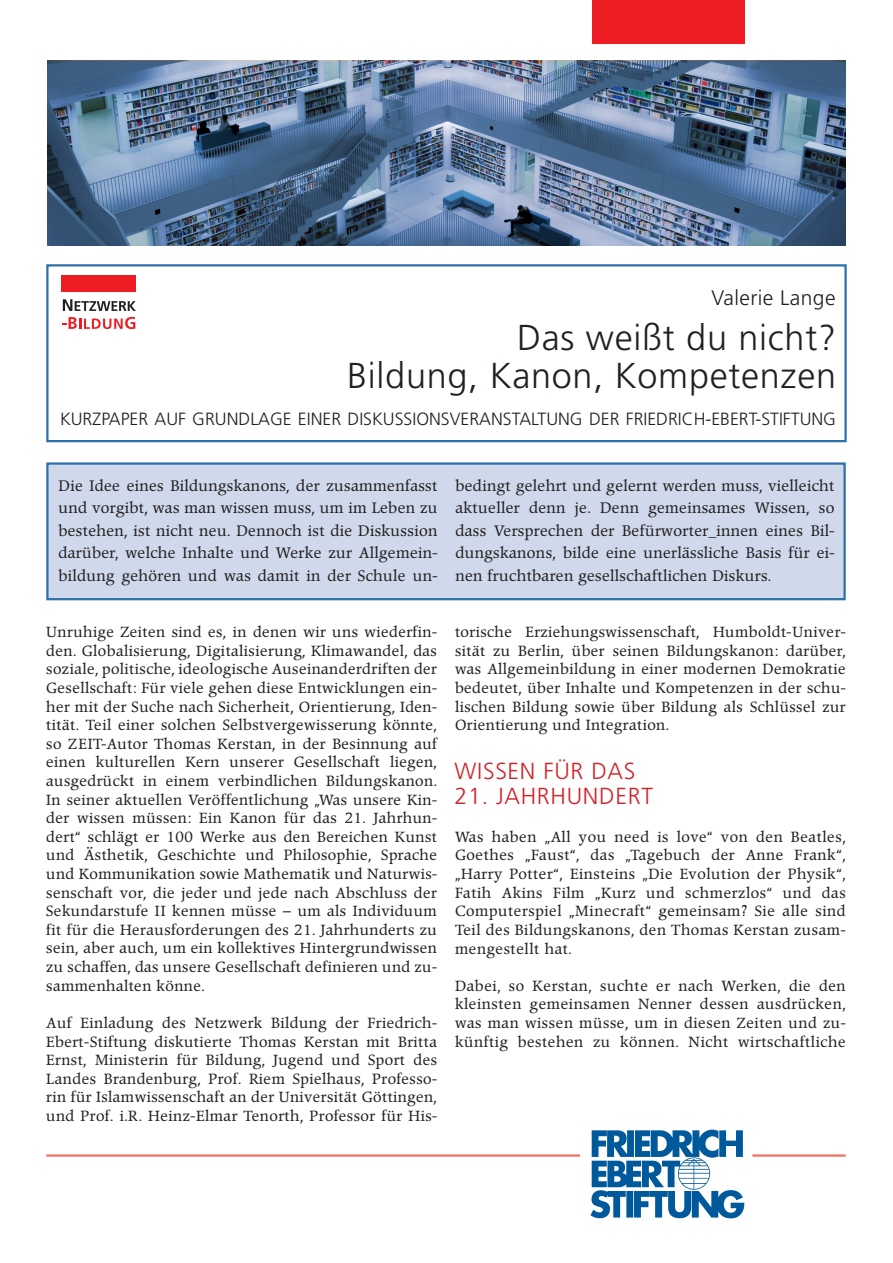
<style>
.page{position:relative;width:893px;height:1263px;background:#fff}
.page>*{position:absolute;margin:0;border:0;box-sizing:border-box;transform-origin:0 0}
.t1{font:300 36px/38.2px "Frutiger";letter-spacing:.02em;color:#231f20;text-align:right}
.t2{font:300 23.25px "Frutiger";letter-spacing:.03em;color:#d1232a}
.t3{font:300 21px "Frutiger";letter-spacing:.02em;color:#231f20}
.t4{font:300 17.7px "Frutiger";color:#231f20}
.t5{font:15px/22.5px "Poppl Pontifex BE";letter-spacing:.02em;color:#231f20;text-align:justify}
.t6{font:14.55px/18.6px "Poppl Pontifex BE";letter-spacing:.03em;color:#231f20;text-align:justify}
</style>
<div class="page">
<div style="left:46px;top:462px;width:800px;height:138px;background:#cfd9eb;border:2px solid #2d70ab"></div>
<div style="left:592px;top:0;width:152px;height:44px;background:#ee1d23"></div>
<img style="left:590px;top:1129px;width:155px;height:90px">
<hr style="left:46px;top:1154px;width:534px;height:3px;background:#f27063">
<hr style="left:752px;top:1154px;width:94px;height:3px;background:#f27063">
<div style="left:46px;top:264px;width:801px;height:178px;background:#fff;border:2px solid #2d70ab"></div>
<div style="left:61px;top:276px;width:75px;height:16px;background:#ee1d23"></div>
<svg style="left:62px;top:317px;width:73px;height:12px"></svg>
<svg style="left:63px;top:299px;width:73px;height:12px"></svg>
<img style="left:47px;top:61px;width:799px;height:185px">
<h3 class="t3" style="left:711px;top:286px;width:126px">Valerie Lange</h3>
<h1 class="t1" style="left:347px;top:319px;width:490px">Das weißt du nicht?<br>Bildung, Kanon, Kompetenzen</h1>
<p class="t4" style="left:60px;top:409px;width:777px">KURZPAPER AUF GRUNDLAGE EINER DISKUSSIONSVERANSTALTUNG DER FRIEDRICH-EBERT-STIFTUNG</p>
<p class="t5" style="left:58px;top:475px;width:381px">Die Idee eines Bildungskanons, der zusammenfasst und vorgibt, was man wissen muss, um im Leben zu bestehen, ist nicht neu. Dennoch ist die Diskussion darüber, welche Inhalte und Werke zur Allgemein&shy;bildung gehören und was damit in der Schule un-</p>
<p class="t5" style="left:455px;top:475px;width:381px">bedingt gelehrt und gelernt werden muss, vielleicht aktueller denn je. Denn gemeinsames Wissen, so dass Versprechen der Befürworter_innen eines Bil&shy;dungskanons, bilde eine unerlässliche Basis für ei&shy;nen fruchtbaren gesellschaftlichen Diskurs.</p>
<p class="t6" style="left:46px;top:623px;width:392px">Unruhige Zeiten sind es, in denen wir uns wiederfin&shy;den. Globalisierung, Digitalisierung, Klimawandel, das soziale, politische, ideologische Auseinanderdriften der Gesellschaft: Für viele gehen diese Entwicklungen ein&shy;her mit der Suche nach Sicherheit, Orientierung, Iden&shy;tität. Teil einer solchen Selbstvergewisserung könnte, so ZEIT-Autor Thomas Kerstan, in der Besinnung auf einen kulturellen Kern unserer Gesellschaft liegen, ausgedrückt in einem verbindlichen Bildungskanon.<br>In seiner aktuellen Veröffentlichung „Was unsere Kin&shy;der wissen müssen: Ein Kanon für das 21. Jahrhun&shy;dert“ schlägt er 100 Werke aus den Bereichen Kunst und Ästhetik, Geschichte und Philosophie, Sprache und Kommunikation sowie Mathematik und Naturwis&shy;senschaft vor, die jeder und jede nach Abschluss der Sekundarstufe II kennen müsse – um als Individuum fit für die Herausforderungen des 21. Jahrhunderts zu sein, aber auch, um ein kollektives Hintergrundwissen zu schaffen, das unsere Gesellschaft definieren und zu&shy;sammenhalten könne.</p>
<p class="t6" style="left:46px;top:1014px;width:392px">Auf Einladung des Netzwerk Bildung der Friedrich-Ebert-Stiftung diskutierte Thomas Kerstan mit Britta Ernst, Ministerin für Bildung, Jugend und Sport des Landes Brandenburg, Prof. Riem Spielhaus, Professo&shy;rin für Islamwissenschaft an der Universität Göttingen, und Prof. i.R. Heinz-Elmar Tenorth, Professor für His-</p>
<p class="t6" style="left:455px;top:623px;width:392px">torische Erziehungswissenschaft, Humboldt-Univer&shy;sität zu Berlin, über seinen Bildungskanon: darüber, was Allgemeinbildung in einer modernen Demokratie bedeutet, über Inhalte und Kompetenzen in der schu&shy;lischen Bildung sowie über Bildung als Schlüssel zur Orientierung und Integration.</p>
<h2 class="t2" style="left:454px;top:758px;width:182px">WISSEN FÜR DAS</h2>
<h2 class="t2" style="left:454px;top:783px;width:200px">21. JAHRHUNDERT</h2>
<p class="t6" style="left:455px;top:828px;width:392px">Was haben „All you need is love“ von den Beatles, Goethes „Faust“, das „Tagebuch der Anne Frank“, „Harry Potter“, Einsteins „Die Evolution der Physik“, Fatih Akins Film „Kurz und schmerzlos“ und das Computerspiel „Minecraft“ gemeinsam? Sie alle sind Teil des Bildungskanons, den Thomas Kerstan zusam&shy;mengestellt hat.</p>
<p class="t6" style="left:455px;top:977px;width:392px">Dabei, so Kerstan, suchte er nach Werken, die den kleinsten gemeinsamen Nenner dessen ausdrücken, was man wissen müsse, um in diesen Zeiten und zu&shy;künftig bestehen zu können. Nicht wirtschaftliche</p>
</div>
